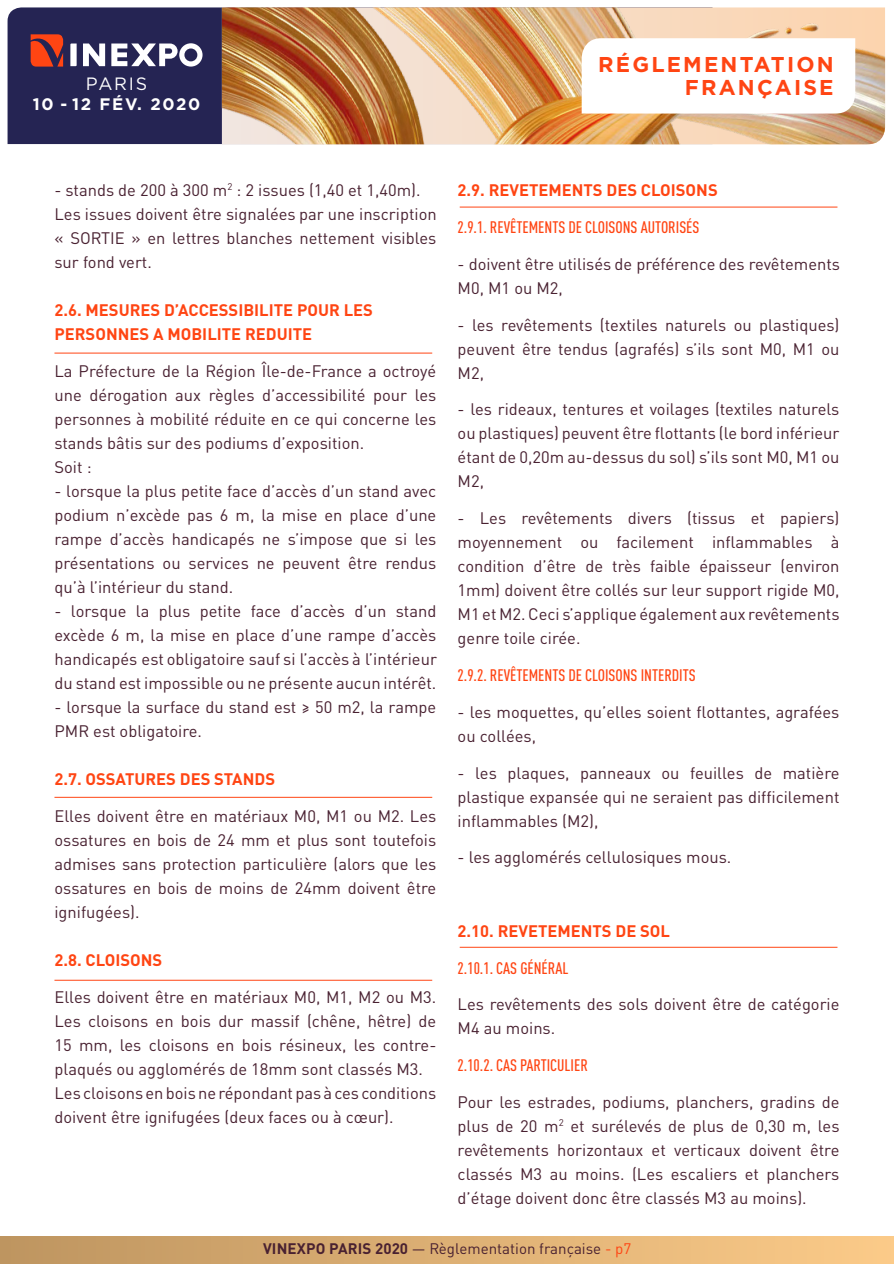
<style>
.page{position:relative;width:894px;height:1264px;background:#fff}
.page>*{position:absolute;margin:0;border:0;box-sizing:border-box;transform-origin:0 0}
.t1{font:700 21.45px "Gotham";letter-spacing:.1em;color:#ff4513}
.t2{font:17.85px "Gotham";letter-spacing:.1em;color:#fff}
.t3{font:700 16.65px "Gotham";letter-spacing:.1em;color:#fff}
.t4{font:16.5px/24px "DINOT";color:#492131;text-align:justify}
.t5{font:700 16.5px/24px "DINOT";color:#ff4513}
.t6{font:500 condensed 16.5px "DINOT";color:#ff4513}
.t7{font:15.15px "DINOT";color:#492131}
.s1{font-weight:700}
.s2{color:#ff4513}
</style>
<div class="page">
<div style="left:8px;top:7px;width:214px;height:137px;background:#252453"></div>
<img style="left:222px;top:7px;width:663px;height:137px">
<div style="left:0;top:1236px;width:893px;height:27px;background:linear-gradient(to right,#be9560,#fccb89)"></div>
<hr style="left:460px;top:207px;width:377px;height:1px;background:#ff4513">
<hr style="left:460px;top:946px;width:377px;height:1px;background:#ff4513">
<hr style="left:54px;top:353px;width:378px;height:1px;background:#ff4513">
<hr style="left:54px;top:797px;width:378px;height:1px;background:#ff4513">
<hr style="left:54px;top:979px;width:378px;height:1px;background:#ff4513">
<svg style="left:582px;top:38px;width:273px;height:76px"></svg>
<svg style="left:31px;top:34px;width:32px;height:33px"></svg>
<svg style="left:83px;top:43px;width:22px;height:23px"></svg>
<svg style="left:70px;top:43px;width:7px;height:23px"></svg>
<svg style="left:111px;top:43px;width:92px;height:24px"></svg>
<h1 class="t1" style="left:598px;top:55px;width:237px">RÉGLEMENTATION</h1>
<p class="t2" style="left:86px;top:75px;width:63px">PARIS</p>
<h1 class="t1" style="left:685px;top:78px;width:150px">FRANÇAISE</h1>
<p class="t3" style="left:33px;top:97px;width:169px">10 - 12 FÉV. 2020</p>
<p class="t4" style="left:54px;top:179px;width:384px;text-align:left">- stands de 200 à 300 m<sup>2</sup> : 2 issues (1,40 et 1,40m).<br>Les issues doivent être signalées par une inscription « SORTIE » en lettres blanches nettement visibles sur fond vert.</p>
<p class="t5" style="left:54px;top:299px;width:320px">2.6. MESURES D’ACCESSIBILITE POUR LES<br>PERSONNES A MOBILITE REDUITE</p>
<p class="t4" style="left:54px;top:360px;width:383px;text-align:left">La Préfecture de la Région Île-de-France a octroyé une dérogation aux règles d’accessibilité pour les personnes à mobilité réduite en ce qui concerne les stands bâtis sur des podiums d’exposition.<br>Soit :</p>
<p class="t4" style="left:54px;top:480px;width:383px">- lorsque la plus petite face d’accès d’un stand avec podium n’excède pas 6 m, la mise en place d’une rampe d’accès handicapés ne s’impose que si les présentations ou services ne peuvent être rendus qu’à l’intérieur du stand.</p>
<p class="t4" style="left:54px;top:600px;width:384px">- lorsque la plus petite face d’accès d’un stand excède 6 m, la mise en place d’une rampe d’accès handicapés est obligatoire sauf si l’accès à l’intérieur du stand est impossible ou ne présente aucun intérêt.</p>
<p class="t4" style="left:54px;top:696px;width:383px">- lorsque la surface du stand est ≥ 50 m2, la rampe<br>PMR est obligatoire.</p>
<p class="t5" style="left:54px;top:768px;width:222px">2.7. OSSATURES DES STANDS</p>
<p class="t4" style="left:54px;top:805px;width:383px">Elles doivent être en matériaux M0, M1 ou M2. Les ossatures en bois de 24 mm et plus sont toutefois admises sans protection particulière (alors que les ossatures en bois de moins de 24mm doivent être ignifugées).</p>
<p class="t5" style="left:54px;top:949px;width:109px">2.8. CLOISONS</p>
<p class="t4" style="left:54px;top:986px;width:383px;text-align:left">Elles doivent être en matériaux M0, M1, M2 ou M3.<br>Les cloisons en bois dur massif (chêne, hêtre) de 15 mm, les cloisons en bois résineux, les contre&shy;plaqués ou agglomérés de 18mm sont classés M3.<br>Les cloisons enboisne répondantpas à ces conditions doivent être ignifugées (deux faces ou à cœur).</p>
<p class="t5" style="left:458px;top:180px;width:262px">2.9. REVETEMENTS DES CLOISONS</p>
<p class="t6" style="left:458px;top:220px;width:243px">2.9.1. REVÊTEMENTS DE CLOISONS AUTORISÉS</p>
<p class="t4" style="left:458px;top:253px;width:384px">- doivent être utilisés de préférence des revêtements<br>M0, M1 ou M2,</p>
<p class="t4" style="left:458px;top:314px;width:383px">- les revêtements (textiles naturels ou plastiques) peuvent être tendus (agrafés) s’ils sont M0, M1 ou M2,</p>
<p class="t4" style="left:458px;top:399px;width:383px">- les rideaux, tentures et voilages (textiles naturels ou plastiques) peuvent être flottants (le bord inférieur étant de 0,20m au-dessus du sol) s’ils sont M0, M1 ou M2,</p>
<p class="t4" style="left:458px;top:508px;width:383px">- Les revêtements divers (tissus et papiers) moyennement ou facilement inflammables à condition d’être de très faible épaisseur (environ 1mm) doivent être collés sur leur support rigide M0, M1 et M2. Ceci s’applique également aux revêtements genre toile cirée.</p>
<p class="t6" style="left:458px;top:668px;width:239px">2.9.2. REVÊTEMENTS DE CLOISONS INTERDITS</p>
<p class="t4" style="left:458px;top:701px;width:383px">- les moquettes, qu’elles soient flottantes, agrafées ou collées,</p>
<p class="t4" style="left:458px;top:762px;width:383px">- les plaques, panneaux ou feuilles de matière plastique expansée qui ne seraient pas difficilement inflammables (M2),</p>
<p class="t4" style="left:458px;top:847px;width:275px">- les agglomérés cellulosiques mous.</p>
<p class="t5" style="left:458px;top:920px;width:214px">2.10. REVETEMENTS DE SOL</p>
<p class="t6" style="left:458px;top:961px;width:112px">2.10.1. CAS GÉNÉRAL</p>
<p class="t4" style="left:458px;top:994px;width:383px">Les revêtements des sols doivent être de catégorie<br>M4 au moins.</p>
<p class="t6" style="left:458px;top:1058px;width:132px">2.10.2. CAS PARTICULIER</p>
<p class="t4" style="left:458px;top:1091px;width:383px">Pour les estrades, podiums, planchers, gradins de plus de 20 m<sup>2</sup> et surélevés de plus de 0,30 m, les revêtements horizontaux et verticaux doivent être classés M3 au moins. (Les escaliers et planchers d’étage doivent donc être classés M3 au moins).</p>
<p class="t7" style="left:263px;top:1242px;width:370px"><span class="s1">VINEXPO PARIS 2020</span> — Règlementation française <span class="s2">- p7</span></p>
</div>
